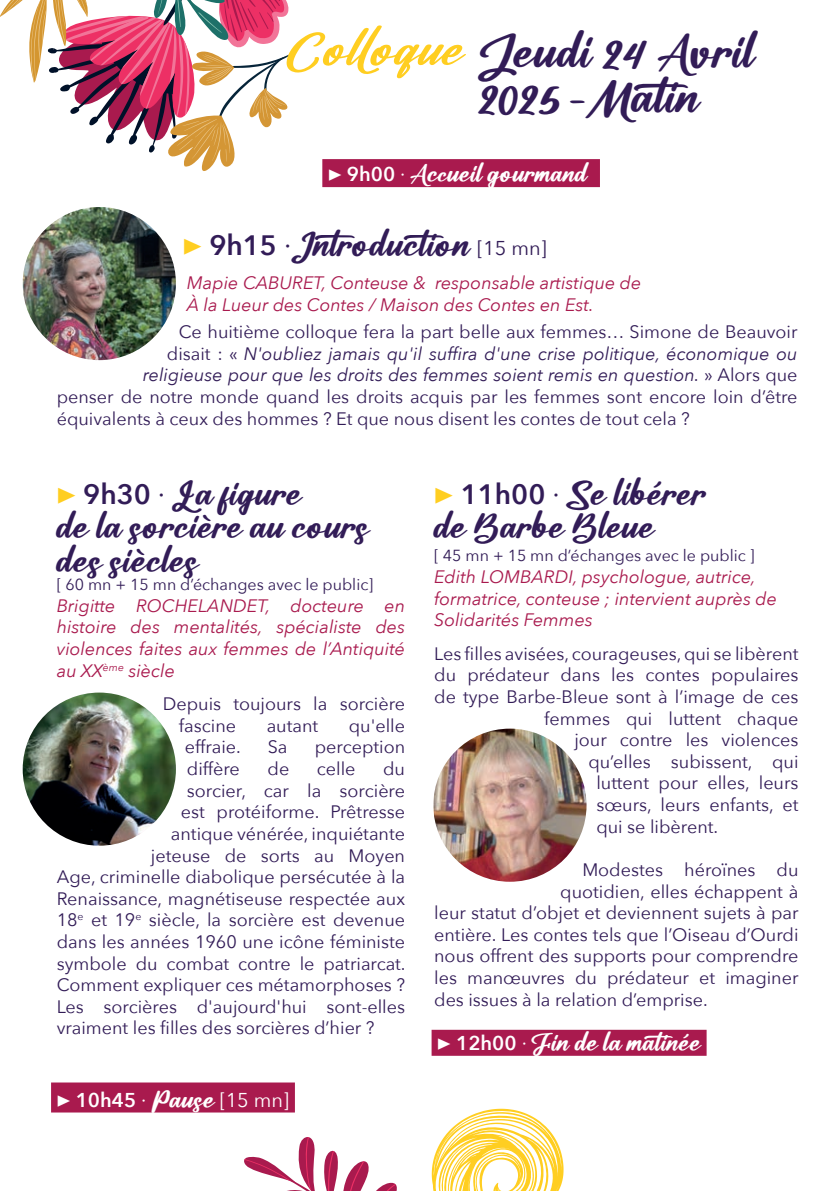
<style>
.page{position:relative;width:840px;height:1191px;background:#fff}
.page>*{position:absolute;margin:0;border:0;box-sizing:border-box;transform-origin:0 0}
.t1{font:38px/45.6px "Catalish Huntera";color:#321c57}
.t2{font:28px/33.6px "Catalish Huntera";color:#321c57}
.t3{font:20px "Catalish Huntera";color:#fff}
.t4{font:20px "Avenir Next";color:#fff}
.t5{font:18px/21.6px "Avenir Next";color:#321c57}
.t6{font:italic 18px/21.6px "Avenir Next";color:#a91a4e}
.t7{font:italic 18px "Avenir Next";color:#321c57}
.t8{font:16px "Avenir Next";color:#321c57}
.s1{font-family:"Acumin Pro"}
.s2{font-family:"Avenir Next";font-weight:600}
.s3{font-family:"Avenir Next"}
.s4{font-family:"Acumin Pro";color:#ffce21}
.s5{font-family:"Avenir Next";font-size:20px}
.s6{font-style:normal}
.s7{font-weight:600}
.s8{font-family:"Catalish Huntera"}
</style>
<div class="page">
<svg style="left:0;top:0;width:466px;height:171px"></svg>
<div style="left:322px;top:159px;width:277px;height:28px;background:#a91a4e"></div>
<img style="left:23px;top:207px;width:153px;height:153px;border-radius:77px">
<img style="left:23px;top:692px;width:153px;height:153px;border-radius:77px">
<img style="left:433px;top:728px;width:153px;height:153px;border-radius:77px">
<div style="left:51px;top:1082px;width:244px;height:30px;background:#a91a4e"></div>
<div style="left:431px;top:1029px;width:275px;height:26px;background:#a91a4e"></div>
<svg style="left:242px;top:1104px;width:322px;height:87px"></svg>
<h1 class="t1" style="left:478px;top:30px;width:278px">Jeudi 24 Avril<br>2025 -Matin</h1>
<p class="t3" style="left:328px;top:163px;width:261px"><span class="s1">▶</span> <span class="s2">9h00</span> <span class="s3">·</span> Accueil gourmand</p>
<h2 class="t2" style="left:183px;top:229px;width:365px"><span class="s4">▶</span> <span class="s2">9h15</span> <span class="s3">·</span>Introduction <span class="s5">[15 mn]</span></h2>
<p class="t6" style="left:187px;top:271px;width:455px">Mapie CABURET, Conteuse &amp; responsable artistique de<br>À la Lueur des Contes / Maison des Contes en Est.</p>
<p class="t5" style="left:179px;top:320px;width:620px">Ce huitième colloque fera la part belle aux femmes… Simone de Beauvoir</p>
<p class="t7" style="left:167px;top:338px;width:631px"><span class="s6">disait : «</span> N'oubliez jamais qu'il suffira d'une crise politique, économique ou</p>
<p class="t7" style="left:143px;top:360px;width:655px">religieuse pour que les droits des femmes soient remis en question. <span class="s6">» Alors que</span></p>
<p class="t5" style="left:57px;top:385px;width:741px">penser de notre monde quand les droits acquis par les femmes sont encore loin d’être</p>
<p class="t5" style="left:57px;top:407px;width:634px">équivalents à ceux des hommes ? Et que nous disent les contes de tout cela ?</p>
<h2 class="t2" style="left:57px;top:477px;width:314px"><span class="s4">▶</span> <span class="s2">9h30</span> <span class="s3">·</span> La figure<br>de la sorcière au cours des siècles</h2>
<p class="t8" style="left:57px;top:571px;width:318px">[ 60 mn + 15 mn d’échanges avec le public]</p>
<p class="t6" style="left:57px;top:594px;width:350px;text-align:justify">Brigitte ROCHELANDET, docteure en histoire des mentalités, spécialiste des violences faites aux femmes de l’Antiquité au XX<sup>ème</sup> siècle</p>
<p class="t5" style="left:179px;top:692px;width:228px;text-indent:-16px">Depuis toujours la sorcière fascine</p>
<p class="t5" style="left:266px;top:714px;width:53px">autant</p>
<p class="t5" style="left:348px;top:714px;width:58px">qu'elle</p>
<p class="t5" style="left:185px;top:735px;width:57px">effraie.</p>
<p class="t5" style="left:267px;top:735px;width:21px">Sa</p>
<p class="t5" style="left:314px;top:735px;width:92px">perception</p>
<p class="t5" style="left:187px;top:757px;width:55px">diffère</p>
<p class="t5" style="left:267px;top:757px;width:23px">de</p>
<p class="t5" style="left:317px;top:757px;width:40px">celle</p>
<p class="t5" style="left:383px;top:757px;width:23px">du</p>
<p class="t5" style="left:187px;top:779px;width:219px">sorcier, car la sorcière</p>
<p class="t5" style="left:181px;top:800px;width:225px">est protéiforme. Prêtresse</p>
<p class="t5" style="left:171px;top:822px;width:236px">antique vénérée, inquiétante</p>
<p class="t5" style="left:151px;top:843px;width:255px">jeteuse de sorts au Moyen</p>
<p class="t5" style="left:57px;top:865px;width:350px">Age, criminelle diabolique persécutée à la</p>
<p class="t5" style="left:57px;top:887px;width:350px">Renaissance, magnétiseuse respectée aux</p>
<p class="t5" style="left:57px;top:908px;width:350px">18<sup>e</sup> et 19<sup>e</sup> siècle, la sorcière est devenue</p>
<p class="t5" style="left:57px;top:930px;width:350px">dans les années 1960 une icône féministe</p>
<p class="t5" style="left:57px;top:951px;width:350px">symbole du combat contre le patriarcat.</p>
<p class="t5" style="left:57px;top:973px;width:349px">Comment expliquer ces métamorphoses ?</p>
<p class="t5" style="left:57px;top:995px;width:350px">Les sorcières d'aujourd'hui sont-elles</p>
<p class="t5" style="left:57px;top:1016px;width:319px">vraiment les filles des sorcières d’hier ?</p>
<p class="t4" style="left:57px;top:1083px;width:234px"><span class="s1">▶</span> <span class="s7">10h45</span> · <span class="s8">Pause</span> [15 mn]</p>
<h2 class="t2" style="left:434px;top:477px;width:273px"><span class="s4">▶</span> <span class="s2">11h00</span> <span class="s3">·</span> Se libérer de Barbe Bleue</h2>
<p class="t8" style="left:434px;top:542px;width:322px">[ 45 mn + 15 mn d’échanges avec le public ]</p>
<p class="t6" style="left:434px;top:565px;width:344px">Edith LOMBARDI, psychologue, autrice, formatrice, conteuse ; intervient auprès de<br>Solidarités Femmes</p>
<p class="t5" style="left:434px;top:642px;width:366px">Les filles avisées, courageuses, qui se libèrent</p>
<p class="t5" style="left:434px;top:663px;width:366px">du prédateur dans les contes populaires</p>
<p class="t5" style="left:434px;top:685px;width:365px">de type Barbe-Bleue sont à l’image de ces</p>
<p class="t5" style="left:544px;top:707px;width:256px">femmes qui luttent chaque</p>
<p class="t5" style="left:574px;top:728px;width:226px">jour contre les violences</p>
<p class="t5" style="left:588px;top:750px;width:211px">qu’elles subissent, qui</p>
<p class="t5" style="left:596px;top:771px;width:204px">luttent pour elles, leurs</p>
<p class="t5" style="left:596px;top:793px;width:204px">sœurs, leurs enfants, et</p>
<p class="t5" style="left:596px;top:815px;width:123px">qui se libèrent.</p>
<p class="t5" style="left:582px;top:858px;width:217px">Modestes héroïnes du</p>
<p class="t5" style="left:560px;top:879px;width:239px">quotidien, elles échappent à</p>
<p class="t5" style="left:434px;top:901px;width:365px">leur statut d’objet et deviennent sujets à par</p>
<p class="t5" style="left:434px;top:923px;width:365px">entière. Les contes tels que l’Oiseau d’Ourdi</p>
<p class="t5" style="left:434px;top:944px;width:365px">nous offrent des supports pour comprendre</p>
<p class="t5" style="left:434px;top:966px;width:365px">les manœuvres du prédateur et imaginer</p>
<p class="t5" style="left:434px;top:987px;width:275px">des issues à la relation d’emprise.</p>
<p class="t3" style="left:437px;top:1031px;width:265px"><span class="s1">▶</span> <span class="s2">12h00</span> <span class="s3">·</span> Fin de la matinée</p>
</div>
